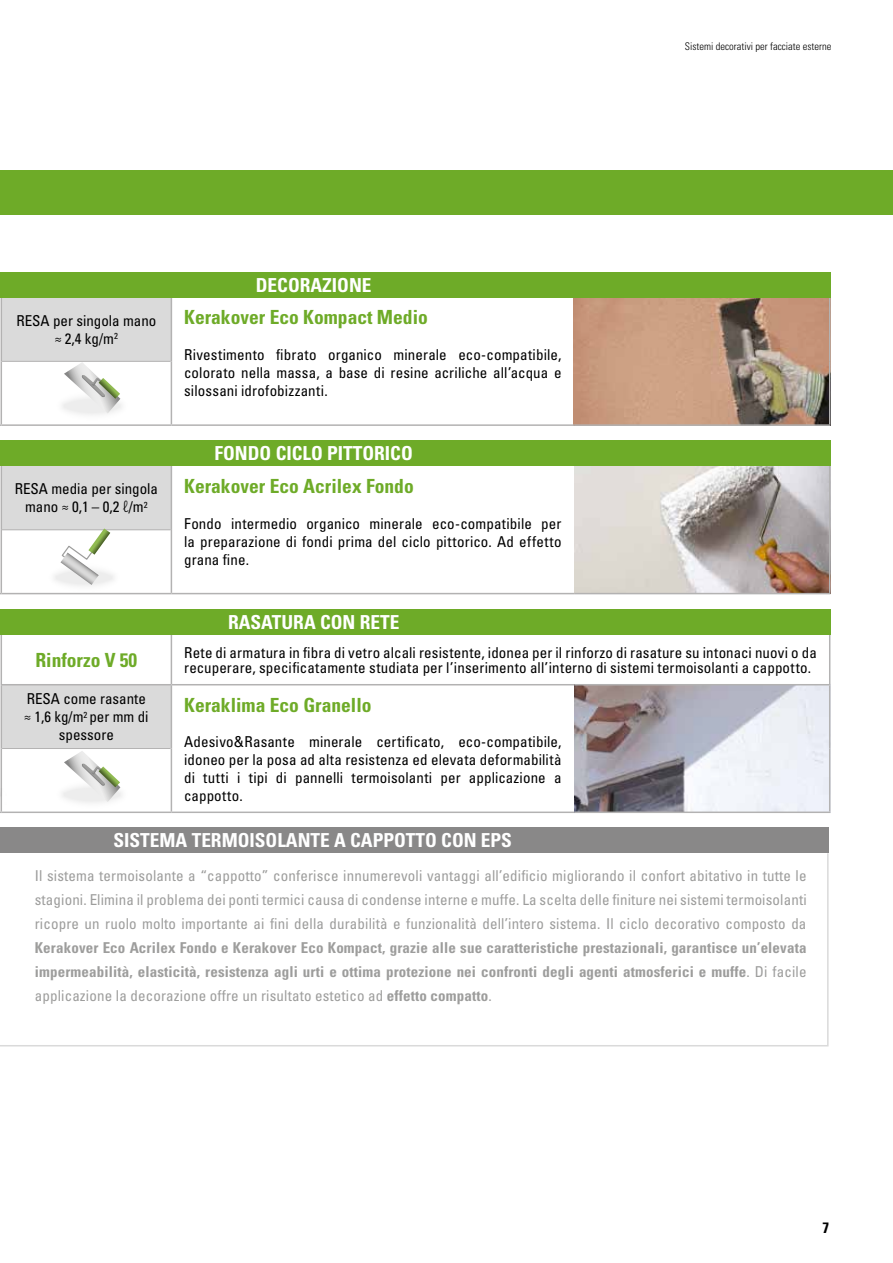
<style>
.page{position:relative;width:893px;height:1263px;background:#fff}
.page>*{position:absolute;margin:0;border:0;box-sizing:border-box;transform-origin:0 0}
.t1{font:700 condensed 19.5px "Univers LT Std";color:#6eab28}
.t2{font:700 condensed 19.35px "Univers LT Std";color:#fff}
.t3{font:condensed 15px/18px "Univers LT Std";letter-spacing:.01em;color:#000;text-align:center}
.t4{font:condensed 15px/24px "Univers LT Std";letter-spacing:.01em;color:#9d9d9c;text-align:justify}
.t5{font:700 condensed 15px/24px "Univers LT Std";letter-spacing:.01em;color:#9d9d9c;text-align:justify}
.t6{font:700 condensed 15px "Univers LT Std";color:#000}
.t7{font:300 condensed 10.5px "Univers LT Std";color:#000}
.s1{font-weight:300}
.s2{font-weight:400}
</style>
<div class="page">
<div style="left:0;top:170px;width:893px;height:45px;background:#6eab28"></div>
<img style="left:574px;top:466px;width:255px;height:127px">
<div style="left:1px;top:466px;width:170px;height:64px;background:#dadada"></div>
<hr style="left:1px;top:466px;width:1px;height:64px;background:#b3b2b2">
<hr style="left:171px;top:466px;width:1px;height:64px;background:#b3b2b2">
<hr style="left:829px;top:466px;width:1px;height:64px;background:#b3b2b2">
<hr style="left:829px;top:530px;width:1px;height:63px;background:#b3b2b2">
<hr style="left:171px;top:593px;width:403px;height:1px;background:#b3b2b2">
<hr style="left:574px;top:593px;width:256px;height:1px;background:#b3b2b2">
<hr style="left:2px;top:529px;width:169px;height:1px;background:#b3b2b2">
<hr style="left:1px;top:530px;width:1px;height:63px;background:#b3b2b2">
<hr style="left:171px;top:530px;width:1px;height:63px;background:#b3b2b2">
<hr style="left:1px;top:593px;width:170px;height:1px;background:#b3b2b2">
<div style="left:0;top:441px;width:830px;height:25px;background:#6eab28"></div>
<div style="left:48px;top:563px;width:72px;height:29px;background:#fbfbfb;border-radius:50%"></div>
<svg style="left:61px;top:528px;width:49px;height:57px"></svg>
<img style="left:573px;top:298px;width:256px;height:126px">
<div style="left:1px;top:298px;width:170px;height:63px;background:#dadada"></div>
<hr style="left:1px;top:298px;width:1px;height:63px;background:#b3b2b2">
<hr style="left:171px;top:298px;width:1px;height:63px;background:#b3b2b2">
<hr style="left:829px;top:298px;width:1px;height:63px;background:#b3b2b2">
<hr style="left:829px;top:361px;width:1px;height:63px;background:#b3b2b2">
<hr style="left:171px;top:424px;width:403px;height:2px;background:#b3b2b2">
<hr style="left:574px;top:424px;width:256px;height:2px;background:#b3b2b2">
<hr style="left:2px;top:361px;width:169px;height:1px;background:#b3b2b2">
<hr style="left:1px;top:361px;width:1px;height:63px;background:#b3b2b2">
<hr style="left:171px;top:361px;width:1px;height:63px;background:#b3b2b2">
<hr style="left:1px;top:424px;width:170px;height:2px;background:#b3b2b2">
<div style="left:0;top:272px;width:830px;height:26px;background:#6eab28"></div>
<div style="left:56px;top:391px;width:72px;height:30px;background:#fbfbfb;border-radius:50%"></div>
<svg style="left:64px;top:362px;width:56px;height:51px"></svg>
<hr style="left:827px;top:853px;width:2px;height:192px;background:#dadada">
<hr style="left:0;top:1045px;width:829px;height:1px;background:#dadada">
<div style="left:0;top:828px;width:829px;height:25px;background:#898888"></div>
<img style="left:574px;top:685px;width:255px;height:126px">
<div style="left:1px;top:685px;width:170px;height:63px;background:#dadada"></div>
<hr style="left:171px;top:634px;width:1px;height:50px;background:#b3b2b2">
<hr style="left:829px;top:634px;width:1px;height:50px;background:#b3b2b2">
<hr style="left:171px;top:685px;width:1px;height:63px;background:#b3b2b2">
<hr style="left:829px;top:685px;width:1px;height:63px;background:#b3b2b2">
<hr style="left:829px;top:748px;width:1px;height:63px;background:#b3b2b2">
<hr style="left:171px;top:811px;width:403px;height:2px;background:#b3b2b2">
<hr style="left:574px;top:811px;width:256px;height:2px;background:#b3b2b2">
<hr style="left:171px;top:748px;width:1px;height:63px;background:#b3b2b2">
<hr style="left:1px;top:811px;width:170px;height:2px;background:#b3b2b2">
<hr style="left:1px;top:684px;width:170px;height:1px;background:#b3b2b2">
<hr style="left:171px;top:684px;width:403px;height:1px;background:#b3b2b2">
<hr style="left:574px;top:684px;width:256px;height:1px;background:#b3b2b2">
<hr style="left:2px;top:748px;width:169px;height:1px;background:#b3b2b2">
<div style="left:0;top:609px;width:830px;height:25px;background:#6eab28"></div>
<img style="left:0;top:634px;width:36px;height:194px">
<svg style="left:64px;top:751px;width:56px;height:51px"></svg>
<p class="t2" style="left:256px;top:273px;width:117px">DECORAZIONE</p>
<p class="t3" style="left:16px;top:311px;width:141px">RESA per singola mano ≈ 2,4 kg/m<sup>2</sup></p>
<h1 class="t1" style="left:184px;top:306px;width:245px">Kerakover Eco Kompact Medio</h1>
<p class="t3" style="left:184px;top:346px;width:379px;text-align:justify">Rivestimento fibrato organico minerale eco-compatibile, colorato nella massa, a base di resine acriliche all’acqua e silossani idrofobizzanti.</p>
<p class="t2" style="left:215px;top:442px;width:200px">FONDO CICLO PITTORICO</p>
<p class="t3" style="left:15px;top:480px;width:145px">RESA media per singola mano ≈ 0,1 – 0,2 <span class="s1">ℓ</span>/m<sup>2</sup></p>
<h1 class="t1" style="left:184px;top:474px;width:231px">Kerakover Eco Acrilex Fondo</h1>
<p class="t3" style="left:184px;top:514px;width:379px;text-align:justify">Fondo intermedio organico minerale eco-compatibile per la preparazione di fondi prima del ciclo pittorico. Ad effetto grana fine.</p>
<p class="t2" style="left:228px;top:610px;width:173px">RASATURA CON RETE</p>
<p class="t7" style="left:685px;top:40px;width:148px">Sistemi decorativi per facciate esterne</p>
<h1 class="t1" style="left:35px;top:648px;width:103px">Rinforzo V 50</h1>
<p class="t3" style="left:184px;top:645px;width:634px;line-height:15px;text-align:left">Rete di armatura in fibra di vetro alcali resistente, idonea per il rinforzo di rasature su intonaci nuovi o da recuperare, specificatamente studiata per l’inserimento all’interno di sistemi termoisolanti a cappotto.</p>
<p class="t3" style="left:24px;top:689px;width:126px">RESA come rasante ≈ 1,6 kg/m<sup>2</sup> per mm di spessore</p>
<h1 class="t1" style="left:184px;top:693px;width:189px">Keraklima Eco Granello</h1>
<p class="t3" style="left:184px;top:733px;width:379px;text-align:justify">Adesivo&amp;Rasante minerale certificato, eco-compatibile, idoneo per la posa ad alta resistenza ed elevata deformabilità di tutti i tipi di pannelli termoisolanti per applicazione a cappotto.</p>
<p class="t2" style="left:113px;top:829px;width:400px">SISTEMA TERMOISOLANTE A CAPPOTTO CON EPS</p>
<p class="t4" style="left:35px;top:863px;width:773px">Il sistema termoisolante a “cappotto” conferisce innumerevoli vantaggi all’edificio migliorando il confort abitativo in tutte le stagioni. Elimina il problema dei ponti termici causa di condense interne e muffe. La scelta delle finiture nei sistemi termoisolanti ricopre un ruolo molto importante ai fini della durabilità e funzionalità dell’intero sistema. Il ciclo decorativo composto da</p>
<p class="t5" style="left:35px;top:936px;width:773px">Kerakover Eco Acrilex Fondo e Kerakover Eco Kompact, grazie alle sue caratteristiche prestazionali, garantisce un’elevata impermeabilità, elasticità, resistenza agli urti e ottima protezione nei confronti degli agenti atmosferici e muffe<span class="s2">. Di facile applicazione la decorazione offre un risultato estetico ad</span> effetto compatto<span class="s2">.</span></p>
<p class="t6" style="left:822px;top:1219px;width:8px">7</p>
</div>
